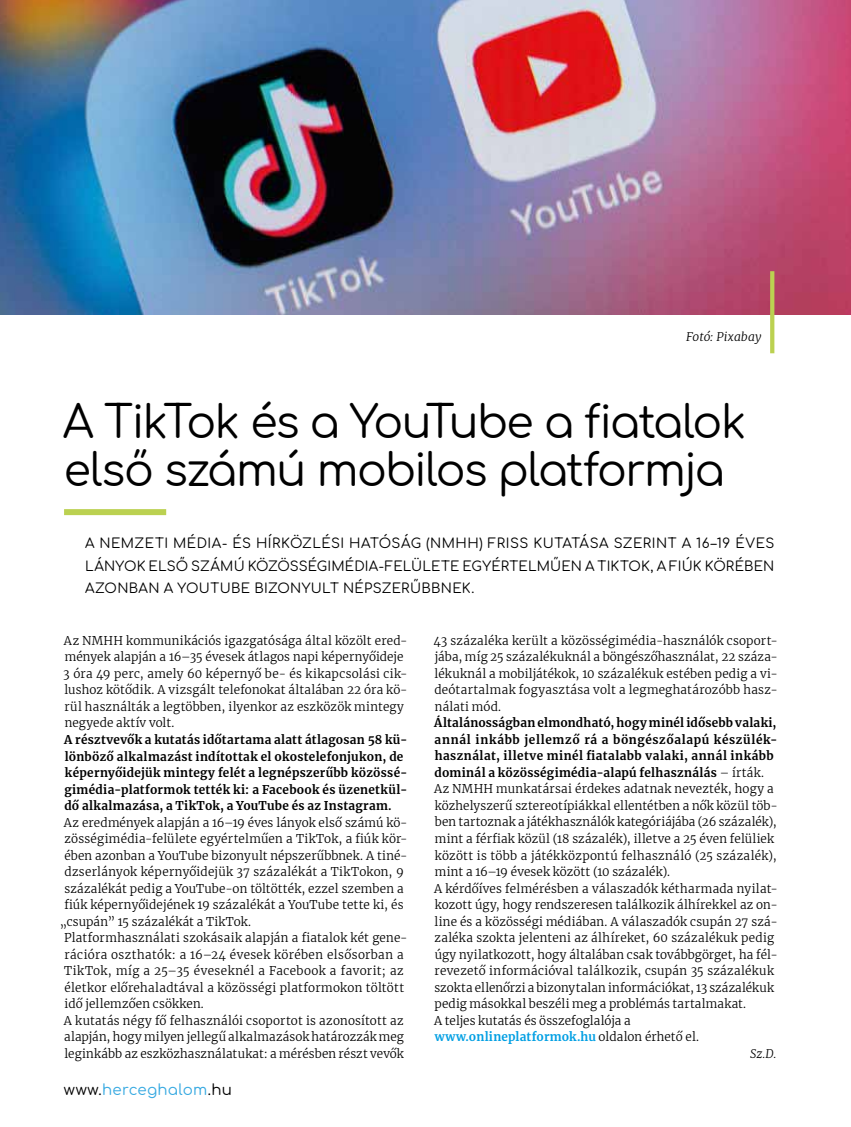
<style>
.page{position:relative;width:851px;height:1127px;background:#fff}
.page>*{position:absolute;margin:0;border:0;box-sizing:border-box;transform-origin:0 0}
.t1{font:45px/48px "Comfortaa";letter-spacing:-.04em;color:#000}
.t2{font:15px "Comfortaa";letter-spacing:.015em;color:#36a9e1}
.t3{font:13.5px "Comfortaa";letter-spacing:.02em;color:#000}
.t4{font:300 12px/16.5px "Merriweather";letter-spacing:.015em;color:#000}
.t5{font:700 12px/16.5px "Merriweather";letter-spacing:.03em;color:#000}
.t6{font:300 12px "Merriweather";letter-spacing:.035em;color:#000}
.t7{font:700 12px "Merriweather";letter-spacing:.06em;color:#000}
.t8{font:700 12px "Merriweather";letter-spacing:.015em;color:#009fe3}
.t9{font:italic 300 12px "Merriweather";letter-spacing:.01em;color:#000}
.s1{color:#000}
.s2{font-weight:300}
.s3{font-weight:300;color:#000}
</style>
<div class="page">
<div style="left:64px;top:509px;width:102px;height:6px;background:#bbd151"></div>
<img style="left:0;top:0;width:850px;height:314px">
<svg style="left:770px;top:271px;width:4px;height:82px"></svg>
<p class="t9" style="left:686px;top:328px;width:77px">Fotó: Pixabay</p>
<h1 class="t1" style="left:63px;top:392px;width:684px">A TikTok és a YouTube a fiatalok első számú mobilos platformja</h1>
<p class="t3" style="left:85px;top:531px;width:38px">A NEMZET</p>
<p class="t3" style="left:164px;top:531px;width:290px">I MÉDIA- ÉS H ÍRKÖZLÉSI HATÓSÁG (NMHH</p>
<p class="t3" style="left:479px;top:531px;width:154px">) FRISS KUTATÁSA SZER</p>
<p class="t3" style="left:651px;top:531px;width:94px">INT A 16–19 ÉVE</p>
<p class="t3" style="left:765px;top:531px;width:10px">S</p>
<p class="t3" style="left:85px;top:553px;width:127px">LÁNYO K ELSŐ SZÁM</p>
<p class="t3" style="left:234px;top:553px;width:35px">Ú KÖZÖ</p>
<p class="t3" style="left:290px;top:553px;width:152px">SSÉGIMÉDIA-FELÜ LETE</p>
<p class="t3" style="left:462px;top:553px;width:30px">EGYÉRTE</p>
<p class="t3" style="left:528px;top:553px;width:196px">LM ŰEN A TIKTOK, A FIÚK KÖRÉBE</p>
<p class="t3" style="left:763px;top:553px;width:13px">N</p>
<p class="t3" style="left:85px;top:576px;width:307px">AZO NBAN A YOUTUBE BIZO NYULT NÉPSZER</p>
<p class="t3" style="left:410px;top:576px;width:66px">ŰBBNEK.</p>
<p class="t4" style="left:63px;top:632px;width:346px">Az NMHH kommunikációs igazgatósága által közölt ered&shy;mények alapján a 16–35 évesek átlagos napi képernyőideje 3 óra 49 perc, amely 60 képernyő be- és kikapcsolási cik&shy;lushoz kötődik. A vizsgált telefonokat általában 22 óra kö&shy;rül használták a legtöbben, ilyenkor az eszközök mintegy negyede aktív volt.</p>
<p class="t5" style="left:64px;top:731px;width:345px">A résztvevők a kutatás időtartama alatt átlagosan 58 kü&shy;lönböző alkalmazást indítottak el okostelefonjukon, de képernyőidejük mintegy felét a legnépszerűbb közössé&shy;gimédia-platformok tették ki: a Facebook és üzenetkül&shy;dő alkalmazása, a TikTok, a YouTube és az Instagram.</p>
<p class="t4" style="left:64px;top:813px;width:345px">Az eredmények alapján a 16–19 éves lányok első számú kö-</p>
<p class="t4" style="left:64px;top:830px;width:344px">zösségimédia-felülete egyértelműen a TikTok, a fiúk kör-</p>
<p class="t4" style="left:64px;top:846px;width:345px">ében azonban a YouTube bizonyult népszerűbbnek. A tiné-</p>
<p class="t4" style="left:64px;top:863px;width:341px">dzserlányok képernyőidejük 37 százalékát a TikTokon, 9</p>
<p class="t4" style="left:64px;top:879px;width:340px">százalékát pedig a YouTube-on töltötték, ezzel szemben a</p>
<p class="t4" style="left:64px;top:896px;width:341px">fiúk képernyőidejének 19 százalékát a YouTube tette ki, és</p>
<p class="t4" style="left:60px;top:912px;width:193px">„csupán” 15 százalékát a TikTok.</p>
<p class="t4" style="left:64px;top:929px;width:345px">Platformhasználati szokásaik alapján a fiatalok két gene-</p>
<p class="t6" style="left:65px;top:946px;width:340px">rációra oszthatók: a 16–24 évesek körében elsősorban a</p>
<p class="t6" style="left:64px;top:962px;width:341px">TikTok, míg a 25–35 éveseknél a Facebook a favorit; az</p>
<p class="t4" style="left:64px;top:978px;width:341px">életkor előrehaladtával a közösségi platformokon töltött</p>
<p class="t4" style="left:65px;top:995px;width:141px">idő jellemzően csökken.</p>
<p class="t4" style="left:64px;top:1011px;width:341px">A kutatás négy fő felhasználói csoportot is azonosított az</p>
<p class="t4" style="left:64px;top:1028px;width:341px">alapján, hogy milyen jellegű alkalmazások határozzák meg</p>
<p class="t4" style="left:64px;top:1044px;width:341px">leginkább az eszközhasználatukat: a mérésben részt vevők</p>
<p class="t2" style="left:64px;top:1076px;width:170px"><span class="s1">www.</span>herceghalom<span class="s1">.hu</span></p>
<p class="t4" style="left:433px;top:632px;width:345px;text-align:justify">43 százaléka került a közösségimédia-használók csoport&shy;jába, míg 25 százalékuknál a böngészőhasználat, 22 száza&shy;lékuknál a mobiljátékok, 10 százalékuk estében pedig a vi&shy;deótartalmak fogyasztása volt a legmeghatározóbb hasz&shy;nálati mód.</p>
<p class="t5" style="left:434px;top:714px;width:343px">Általánosságban elmondható, hogy minél idősebb valaki,</p>
<p class="t7" style="left:434px;top:731px;width:344px">annál inkább jellemző rá a böngészőalapú készülék-</p>
<p class="t5" style="left:434px;top:747px;width:340px">használat, illetve minél fiatalabb valaki, annál inkább</p>
<p class="t5" style="left:434px;top:764px;width:331px">dominál a közösségimédia-alapú felhasználás <span class="s2">– írták.</span></p>
<p class="t4" style="left:434px;top:780px;width:341px">Az NMHH munkatársai érdekes adatnak nevezték, hogy a</p>
<p class="t4" style="left:434px;top:797px;width:344px">közhelyszerű sztereotípiákkal ellentétben a nők közül töb-</p>
<p class="t4" style="left:434px;top:813px;width:343px">ben tartoznak a játékhasználók kategóriájába (26 százalék),</p>
<p class="t4" style="left:434px;top:830px;width:340px">mint a férfiak közül (18 százalék), illetve a 25 éven felüliek</p>
<p class="t4" style="left:434px;top:846px;width:343px">között is több a játékközpontú felhasználó (25 százalék),</p>
<p class="t4" style="left:434px;top:863px;width:236px">mint a 16–19 évesek között (10 százalék).</p>
<p class="t4" style="left:434px;top:879px;width:345px">A kérdőíves felmérésben a válaszadók kétharmada nyilat-</p>
<p class="t4" style="left:434px;top:896px;width:344px">kozott úgy, hogy rendszeresen találkozik álhírekkel az on-</p>
<p class="t4" style="left:434px;top:912px;width:345px">line és a közösségi médiában. A válaszadók csupán 27 szá-</p>
<p class="t4" style="left:434px;top:929px;width:341px">zaléka szokta jelenteni az álhíreket, 60 százalékuk pedig</p>
<p class="t4" style="left:434px;top:945px;width:344px">úgy nyilatkozott, hogy általában csak továbbgörget, ha fél-</p>
<p class="t4" style="left:434px;top:962px;width:341px">revezető információval találkozik, csupán 35 százalékuk</p>
<p class="t4" style="left:434px;top:978px;width:341px">szokta ellenőrzi a bizonytalan információkat, 13 százalékuk</p>
<p class="t4" style="left:434px;top:995px;width:313px">pedig másokkal beszéli meg a problémás tartalmakat.</p>
<p class="t4" style="left:434px;top:1011px;width:198px">A teljes kutatás és összefoglalója a</p>
<p class="t8" style="left:434px;top:1028px;width:266px">www.onlineplatformok.hu <span class="s3">oldalon érhető el.</span></p>
<p class="t9" style="left:750px;top:1045px;width:28px">Sz.D.</p>
</div>
